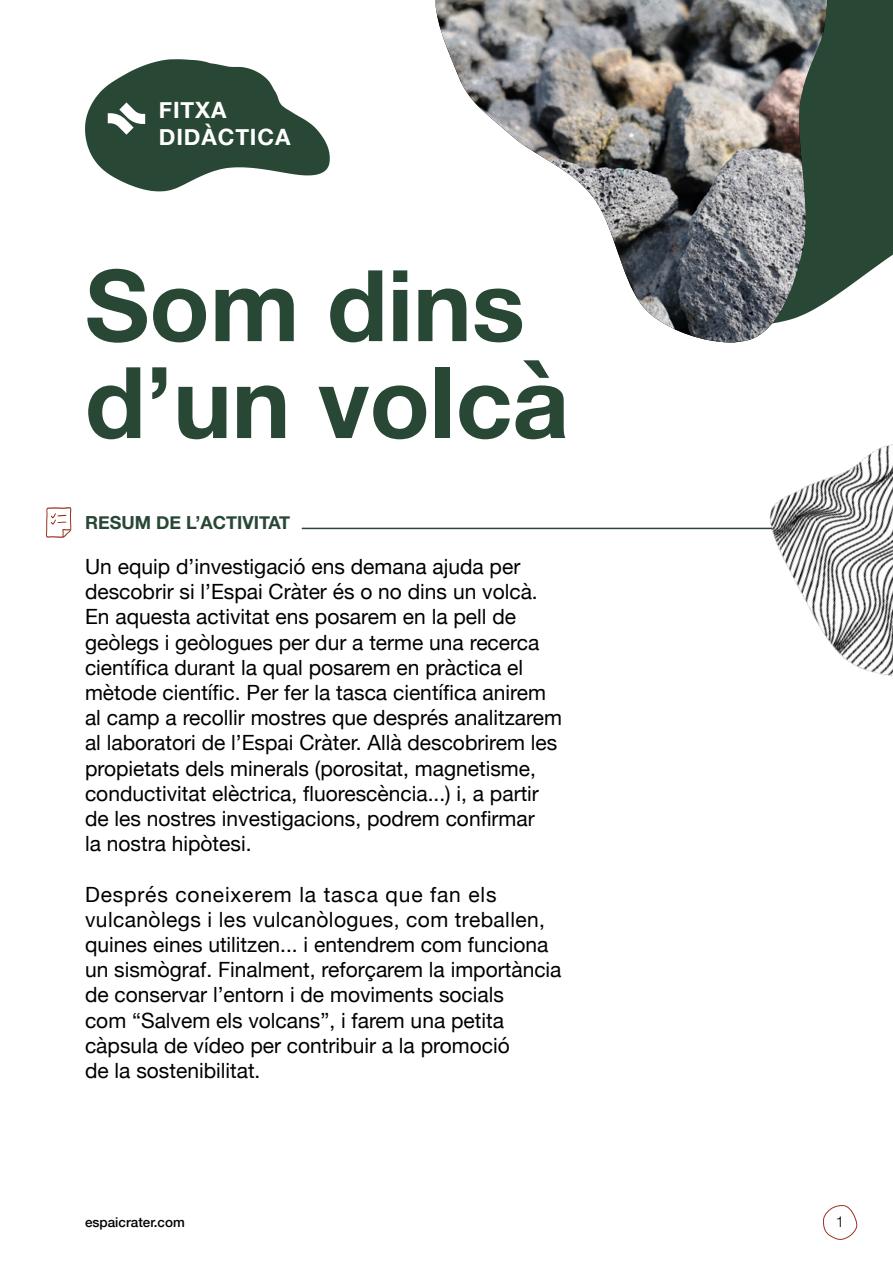
<style>
.page{position:relative;width:893px;height:1263px;background:#fff}
.page>*{position:absolute;margin:0;border:0;box-sizing:border-box;transform-origin:0 0}
.t1{font:700 99px/96.9px "Helvetica Neue";color:#284734}
.t2{font:700 22.5px/27px "Helvetica Neue";letter-spacing:.04em;color:#fff}
.t3{font:21px/25.2px "Helvetica Neue";color:#000}
.t4{font:700 18px "Helvetica Neue";color:#284734}
.t5{font:300 15px "Helvetica Neue";color:#000}
.t6{font:500 13.5px "Helvetica Neue";color:#000}
</style>
<div class="page">
<hr style="left:302px;top:528px;width:506px;height:1px;background:#284734">
<svg style="left:46px;top:507px;width:26px;height:31px"></svg>
<svg style="left:85px;top:59px;width:245px;height:132px"></svg>
<img style="left:714px;top:444px;width:179px;height:232px">
<svg style="left:823px;top:1205px;width:34px;height:34px"></svg>
<svg style="left:827px;top:0;width:66px;height:302px;background:#385543"></svg>
<img style="left:436px;top:0;width:391px;height:342px">
<p class="t2" style="left:159px;top:97px;width:133px">FITXA<br>DIDÀCTICA</p>
<h1 class="t1" style="left:85px;top:260px;width:486px">Som dins d’un volcà</h1>
<p class="t4" style="left:85px;top:509px;width:207px">RESUM DE L’ACTIVITAT</p>
<p class="t3" style="left:85px;top:555px;width:478px">Un equip d’investigació ens demana ajuda per descobrir si l’Espai Cràter és o no dins un volcà.<br>En aquesta activitat ens posarem en la pell de geòlegs i geòlogues per dur a terme una recerca científica durant la qual posarem en pràctica el mètode científic. Per fer la tasca científica anirem al camp a recollir mostres que després analitzarem al laboratori de l’Espai Cràter. Allà descobrirem les propietats dels minerals (porositat, magnetisme, conductivitat elèctrica, fluorescència...) i, a partir de les nostres investigacions, podrem confirmar<br>la nostra hipòtesi.</p>
<p class="t3" style="left:85px;top:883px;width:478px">Després coneixerem la tasca que fan els vulcanòlegs i les vulcanòlogues, com treballen, quines eines utilitzen... i entendrem com funciona un sismògraf. Finalment, reforçarem la importància de conservar l’entorn i de moviments socials<br>com “Salvem els volcans”, i farem una petita càpsula de vídeo per contribuir a la promoció<br>de la sostenibilitat.</p>
<p class="t6" style="left:85px;top:1211px;width:101px">espaicrater.com</p>
<p class="t5" style="left:836px;top:1210px;width:10px">1</p>
</div>
